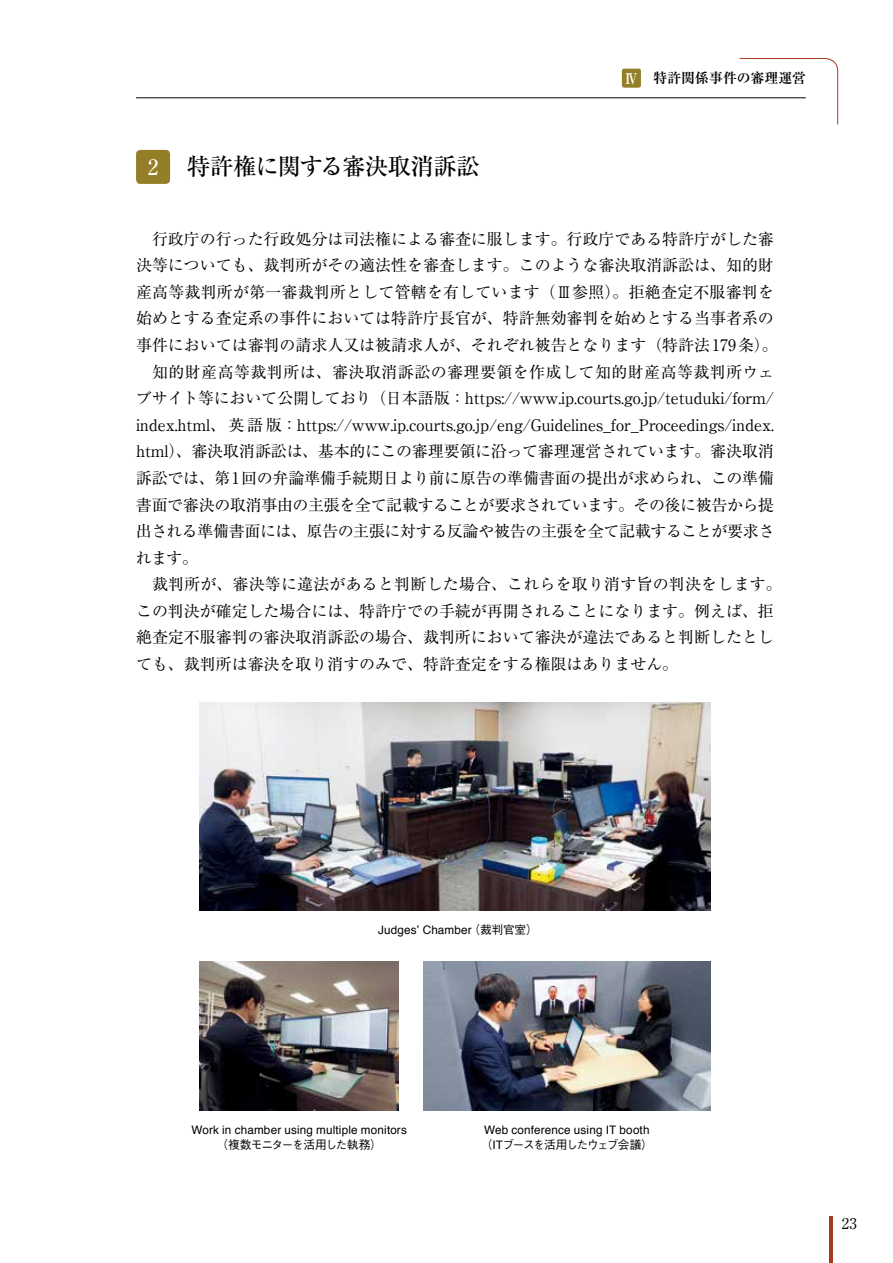
<style>
.page{position:relative;width:893px;height:1263px;background:#fff}
.page>*{position:absolute;margin:0;border:0;box-sizing:border-box;transform-origin:0 0}
.t1{font:500 23.4px "Ryumin Pr 6 N";letter-spacing:-.03em;color:#000}
.t2{font:500 21.3px "Ryumin Pr 6 N";color:#fff}
.t3{font:15.9px "Ryumin Pr 6 N";color:#000}
.t4{font:15.9px "Ryumin Pr 6 N";letter-spacing:-.02em;color:#000}
.t5{font:15.9px "Ryumin Pr 6 N";letter-spacing:.03em;color:#000}
.t6{font:14.85px "Ryumin Pr 6 N";color:#000}
.t7{font:700 13.8px "Ryumin Pr 6 N";letter-spacing:.005em;color:#000}
.t8{font:11.7px "Helvetica";letter-spacing:.015em;color:#000}
.t9{font:500 11.7px "Gothic BBB Pr 6 N";letter-spacing:-.115em;color:#000}
.t10{font:500 11.7px "Gothic BBB Pr 6 N";letter-spacing:-.07em;color:#000}
.s1{font-size:14.85px;color:#fff}
.s2{font-family:"Gothic BBB Pr 6 N";font-weight:500}
.s3{font-family:"Helvetica";font-weight:400}
</style>
<div class="page">
<div style="left:136px;top:150px;width:34px;height:34px;background:#947f28;border-radius:4px"></div>
<img style="left:200px;top:702px;width:510px;height:209px">
<img style="left:200px;top:962px;width:198px;height:149px">
<img style="left:423px;top:962px;width:287px;height:149px">
<div style="left:622px;top:69px;width:19px;height:19px;background:#947f28;border-radius:2px"></div>
<hr style="left:136px;top:98px;width:670px;height:1px;background:#000">
<svg style="left:739px;top:58px;width:99px;height:67px"></svg>
<hr style="left:829px;top:1216px;width:3px;height:47px;background:#a7381d">
<h2 class="t2" style="left:148px;top:150px;width:12px">2</h2>
<h1 class="t1" style="left:187px;top:148px;width:294px">特許権に関する審決取消訴訟</h1>
<p class="t7" style="left:624px;top:67px;width:183px"><span class="s1">Ⅳ</span> 特許関係事件の審理運営</p>
<p class="t3" style="left:152px;top:226px;width:623px">行政庁の行った行政処分は司法権による審査に服します。行政庁である特許庁がした審</p>
<p class="t3" style="left:136px;top:253px;width:639px">決等についても、裁判所がその適法性を審査します。このような審決取消訴訟は、知的財</p>
<p class="t3" style="left:136px;top:279px;width:639px">産高等裁判所が第一審裁判所として管轄を有しています（Ⅲ参照）。拒絶査定不服審判を</p>
<p class="t3" style="left:136px;top:306px;width:639px">始めとする査定系の事件においては特許庁長官が、特許無効審判を始めとする当事者系の</p>
<p class="t3" style="left:136px;top:333px;width:643px">事件においては審判の請求人又は被請求人が、それぞれ被告となります（特許法179条）。</p>
<p class="t5" style="left:152px;top:359px;width:624px">知的財産高等裁判所は、審決取消訴訟の審理要領を作成して知的財産高等裁判所ウェ</p>
<p class="t3" style="left:136px;top:386px;width:640px">ブサイト等において公開しており（日本語版：https://www.ip.courts.go.jp/tetuduki/form/</p>
<p class="t3" style="left:136px;top:412px;width:639px">index.html、英語版：https://www.ip.courts.go.jp/eng/Guidelines_for_Proceedings/index.</p>
<p class="t3" style="left:136px;top:439px;width:640px">html）、審決取消訴訟は、基本的にこの審理要領に沿って審理運営されています。審決取消</p>
<p class="t3" style="left:136px;top:465px;width:640px">訴訟では、第1回の弁論準備手続期日より前に原告の準備書面の提出が求められ、この準備</p>
<p class="t4" style="left:136px;top:492px;width:639px">書面で審決の取消事由の主張を全て記載することが要求されています。その後に被告から提</p>
<p class="t4" style="left:136px;top:519px;width:640px">出される準備書面には、原告の主張に対する反論や被告の主張を全て記載することが要求さ</p>
<p class="t3" style="left:136px;top:545px;width:64px">れます。</p>
<p class="t3" style="left:152px;top:572px;width:631px">裁判所が、審決等に違法があると判断した場合、これらを取り消す旨の判決をします。</p>
<p class="t3" style="left:136px;top:598px;width:639px">この判決が確定した場合には、特許庁での手続が再開されることになります。例えば、拒</p>
<p class="t3" style="left:136px;top:625px;width:639px">絶査定不服審判の審決取消訴訟の場合、裁判所において審決が違法であると判断したとし</p>
<p class="t3" style="left:136px;top:652px;width:544px">ても、裁判所は審決を取り消すのみで、特許査定をする権限はありません。</p>
<p class="t8" style="left:378px;top:920px;width:161px">Judges<span class="s2">’</span> Chamber<span class="s2">（裁判官室）</span></p>
<p class="t8" style="left:191px;top:1120px;width:217px">Work in chamber using multiple monitors</p>
<p class="t10" style="left:216px;top:1135px;width:167px">（複数モニターを活用した執務）</p>
<p class="t8" style="left:484px;top:1120px;width:167px">Web conference using IT booth</p>
<p class="t9" style="left:481px;top:1135px;width:174px">（<span class="s3">IT</span>ブースを活用したウェブ会議）</p>
<p class="t6" style="left:842px;top:1212px;width:17px">23</p>
</div>
